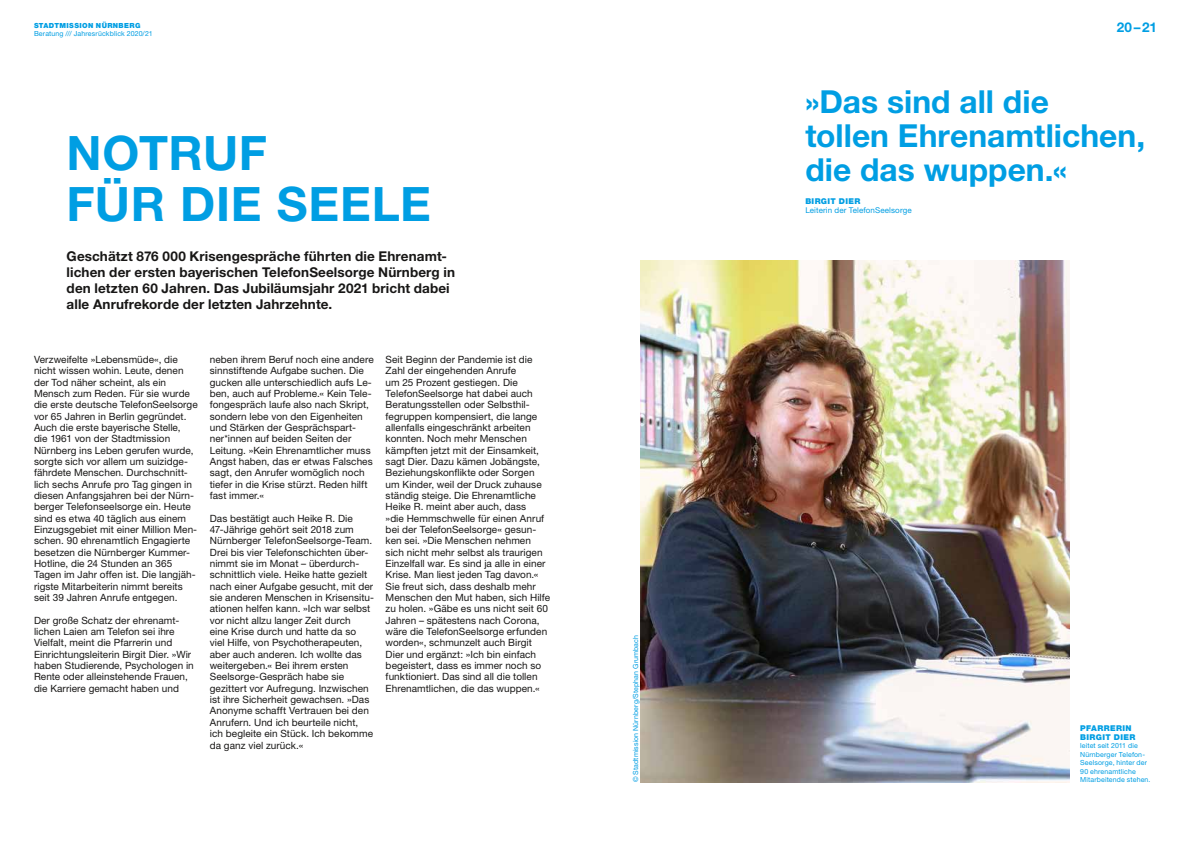
<style>
.page{position:relative;width:1191px;height:842px;background:#fff}
.page>*{position:absolute;margin:0;border:0;box-sizing:border-box;transform-origin:0 0}
.t1{font:700 47.5px/51px "Helvetica Neue LT Pro";letter-spacing:.015em;color:#009ee3}
.t2{font:700 31.8px/34px "Helvetica Neue LT Pro";color:#009ee3}
.t3{font:700 13.5px/16.2px "Helvetica Neue LT Pro";letter-spacing:.005em;color:#181716}
.t4{font:700 13.5px "Helvetica Neue LT Pro";color:#009ee3}
.t5{font:10px/11.3px "Helvetica Neue LT Pro";letter-spacing:.005em;color:#181716}
.t6{font:900 8px/8.5px "Helvetica Neue LT Pro";letter-spacing:.05em;color:#009ee3}
.t7{font:8px "Helvetica Neue LT Pro";letter-spacing:.015em;color:#009ee3}
.t8{font:7px/8.5px "Helvetica Neue LT Pro";letter-spacing:.02em;color:#009ee3}
.t9{font:900 7px "Helvetica Neue LT Pro";letter-spacing:.05em;color:#009ee3}
</style>
<div class="page">
<img style="left:641px;top:261px;width:428px;height:521px">
<p class="t9" style="left:34px;top:21px;width:108px">STADTMISSION NÜRNBERG</p>
<p class="t8" style="left:34px;top:29px;width:120px">Beratung /// Jahresrückblick 2020/21</p>
<h1 class="t1" style="left:67px;top:127px;width:366px">NOTRUF<br>FÜR DIE SEELE</h1>
<h3 class="t3" style="left:67px;top:248px;width:390px">Geschätzt 876 000 Krisengespräche führten die Ehrenamt&shy;lichen der ersten bayerischen TelefonSeelsorge Nürnberg in den letzten 60 Jahren. Das Jubiläumsjahr 2021 bricht dabei alle Anrufrekorde der letzten Jahrzehnte.</h3>
<p class="t5" style="left:34px;top:354px;width:165px">Verzweifelte »Lebensmüde«, die nicht wissen wohin. Leute, denen der Tod näher scheint, als ein Mensch zum Reden. Für sie wurde die erste deutsche TelefonSeelsorge vor 65 Jahren in Berlin gegründet.<br>Auch die erste bayerische Stelle,<br>die 1961 von der Stadtmission Nürnberg ins Leben gerufen wurde, sorgte sich vor allem um suizidge&shy;fährdete Menschen. Durchschnitt&shy;lich sechs Anrufe pro Tag gingen in diesen Anfangsjahren bei der Nürn&shy;berger Telefonseelsorge ein. Heute sind es etwa 40 täglich aus einem Einzugsgebiet mit einer Million Men&shy;schen. 90 ehrenamtlich Engagierte besetzen die Nürnberger Kummer-Hotline, die 24 Stunden an 365<br>Tagen im Jahr offen ist. Die langjäh&shy;rigste Mitarbeiterin nimmt bereits seit 39 Jahren Anrufe entgegen.</p>
<p class="t5" style="left:34px;top:614px;width:161px">Der große Schatz der ehrenamt&shy;lichen Laien am Telefon sei ihre Vielfalt, meint die Pfarrerin und Einrichtungsleiterin Birgit Dier. »Wir haben Studierende, Psychologen in Rente oder alleinstehende Frauen, die Karriere gemacht haben und</p>
<p class="t5" style="left:210px;top:354px;width:165px">neben ihrem Beruf noch eine andere sinnstiftende Aufgabe suchen. Die gucken alle unterschiedlich aufs Le&shy;ben, auch auf Probleme.« Kein Tele&shy;fongespräch laufe also nach Skript, sondern lebe von den Eigenheiten und Stärken der Gesprächspart&shy;ner*innen auf beiden Seiten der Leitung. »Kein Ehrenamtlicher muss Angst haben, das er etwas Falsches sagt, den Anrufer womöglich noch tiefer in die Krise stürzt. Reden hilft fast immer.«</p>
<p class="t5" style="left:210px;top:512px;width:166px">Das bestätigt auch Heike R. Die 47-Jährige gehört seit 2018 zum Nürnberger TelefonSeelsorge-Team.<br>Drei bis vier Telefonschichten über&shy;nimmt sie im Monat – überdurch&shy;schnittlich viele. Heike hatte gezielt nach einer Aufgabe gesucht, mit der sie anderen Menschen in Krisensitu&shy;ationen helfen kann. »Ich war selbst vor nicht allzu langer Zeit durch<br>eine Krise durch und hatte da so<br>viel Hilfe, von Psychotherapeuten, aber auch anderen. Ich wollte das weitergeben.« Bei ihrem ersten Seelsorge-Gespräch habe sie gezittert vor Aufregung. Inzwischen ist ihre Sicherheit gewachsen. »Das Anonyme schafft Vertrauen bei den Anrufern. Und ich beurteile nicht, ich begleite ein Stück. Ich bekomme da ganz viel zurück.«</p>
<p class="t5" style="left:386px;top:354px;width:166px">Seit Beginn der Pandemie ist die Zahl der eingehenden Anrufe<br>um 25 Prozent gestiegen. Die TelefonSeelsorge hat dabei auch Beratungsstellen oder Selbsthil&shy;fegruppen kompensiert, die lange allenfalls eingeschränkt arbeiten konnten. Noch mehr Menschen kämpften jetzt mit der Einsamkeit, sagt Dier. Dazu kämen Jobängste, Beziehungskonflikte oder Sorgen um Kinder, weil der Druck zuhause ständig steige. Die Ehrenamtliche Heike R. meint aber auch, dass<br>»die Hemmschwelle für einen Anruf bei der TelefonSeelsorge« gesun&shy;ken sei. »Die Menschen nehmen sich nicht mehr selbst als traurigen Einzelfall war. Es sind ja alle in einer Krise. Man liest jeden Tag davon.« Sie freut sich, dass deshalb mehr Menschen den Mut haben, sich Hilfe zu holen. »Gäbe es uns nicht seit 60<br>Jahren – spätestens nach Corona, wäre die TelefonSeelsorge erfunden worden«, schmunzelt auch Birgit Dier und ergänzt: »Ich bin einfach begeistert, dass es immer noch so funktioniert. Das sind all die tollen Ehrenamtlichen, die das wuppen.«</p>
<p class="t8" style="left:631px;top:782px;width:149px;rotate:-90deg">© Stadtmission Nürnberg/Stephan Grumbach</p>
<h3 class="t4" style="left:1116px;top:19px;width:42px">20–21</h3>
<h2 class="t2" style="left:805px;top:84px;width:341px">»Das sind all die<br>tollen Ehrenamtlichen, die das wuppen.«</h2>
<p class="t6" style="left:805px;top:197px;width:57px">BIRGIT DIER</p>
<p class="t7" style="left:805px;top:205px;width:108px">Leiterin der TelefonSeelsorge</p>
<p class="t6" style="left:1080px;top:724px;width:57px">PFARRERIN<br>BIRGIT DIER</p>
<p class="t8" style="left:1080px;top:742px;width:72px">leitet seit 2011 die<br>Nürnberger Telefon-<br>Seelsorge, hinter der<br>90 ehrenamtliche<br>Mitarbeitende stehen.</p>
</div>
